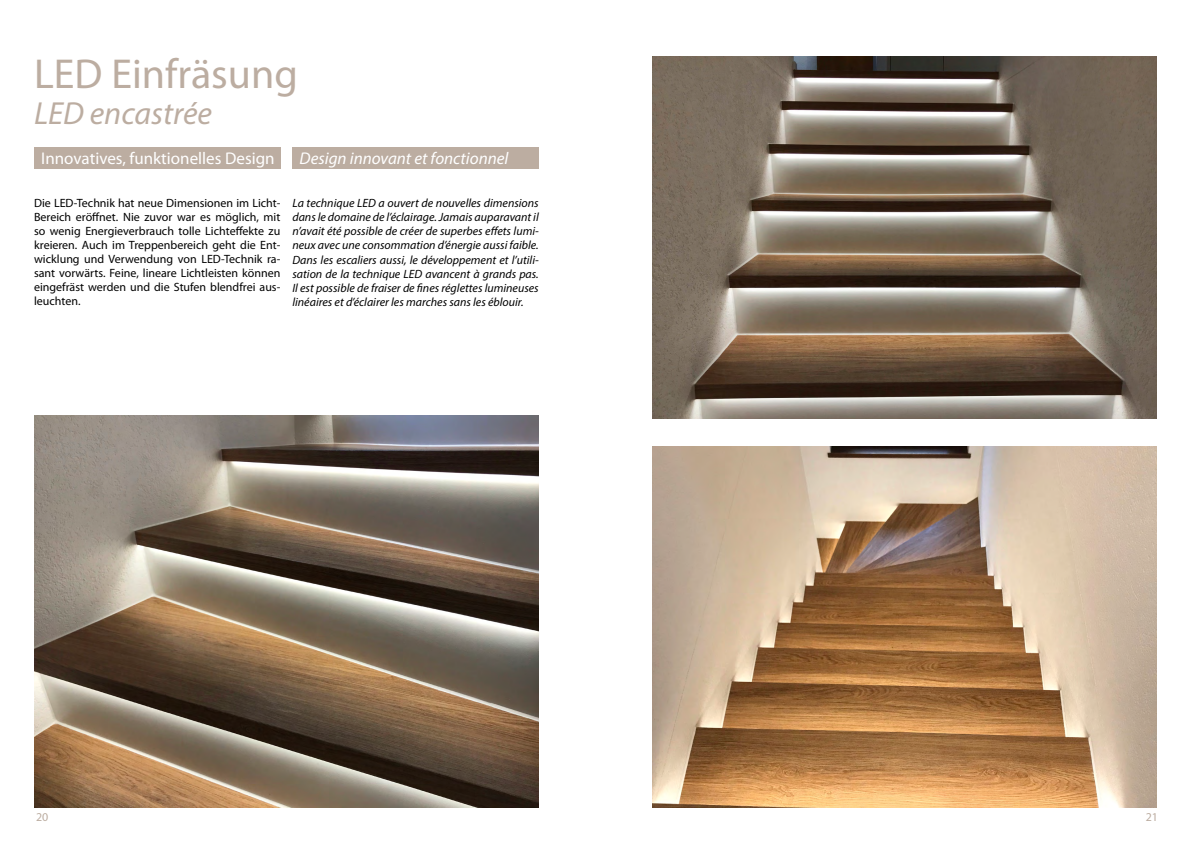
<style>
.page{position:relative;width:1191px;height:842px;background:#fff}
.page>*{position:absolute;margin:0;border:0;box-sizing:border-box;transform-origin:0 0}
.t1{font:42px "Myriad Pro";color:#bcada1}
.t2{font:italic 32px "Myriad Pro";color:#bcada1}
.t3{font:17px "Myriad Pro";color:#fff}
.t4{font:italic 17px "Myriad Pro";color:#fff}
.t5{font:italic 12px/14px "Myriad Pro";color:#000;text-align:justify}
.t6{font:12px/14px "Myriad Pro";color:#000;text-align:justify}
.t7{font:12px "Myriad Pro";color:#bcada1}
</style>
<div class="page">
<img style="left:652px;top:57px;width:505px;height:361px">
<img style="left:652px;top:446px;width:505px;height:362px">
<img style="left:34px;top:415px;width:505px;height:393px">
<div style="left:34px;top:147px;width:246px;height:22px;background:#bcada1"></div>
<div style="left:292px;top:147px;width:247px;height:22px;background:#bcada1"></div>
<h1 class="t1" style="left:34px;top:48px;width:265px">LED Einfräsung</h1>
<h2 class="t2" style="left:34px;top:94px;width:179px">LED encastrée</h2>
<h3 class="t3" style="left:41px;top:148px;width:235px">Innovatives, funktionelles Design</h3>
<h3 class="t4" style="left:299px;top:148px;width:210px">Design innovant et fonctionnel</h3>
<p class="t6" style="left:34px;top:196px;width:248px">Die LED-Technik hat neue Dimensionen im Licht-Bereich eröffnet. Nie zuvor war es möglich, mit so wenig Energieverbrauch tolle Lichteffekte zu kreieren. Auch im Treppenbereich geht die Ent&shy;wicklung und Verwendung von LED-Technik ra&shy;sant vorwärts. Feine, lineare Lichtleisten können eingefräst werden und die Stufen blendfrei aus&shy;leuchten.</p>
<p class="t5" style="left:292px;top:196px;width:248px">La technique LED a ouvert de nouvelles dimensions dans le domaine de l’éclairage. Jamais auparavant il n’avait été possible de créer de superbes effets lumi&shy;neux avec une consommation d’énergie aussi faible.<br>Dans les escaliers aussi, le développement et l’utili&shy;sation de la technique LED avancent à grands pas.<br>Il est possible de fraiser de fines réglettes lumineuses linéaires et d’éclairer les marches sans les éblouir.</p>
<p class="t7" style="left:36px;top:809px;width:14px">20</p>
<p class="t7" style="left:1145px;top:809px;width:14px">21</p>
</div>
